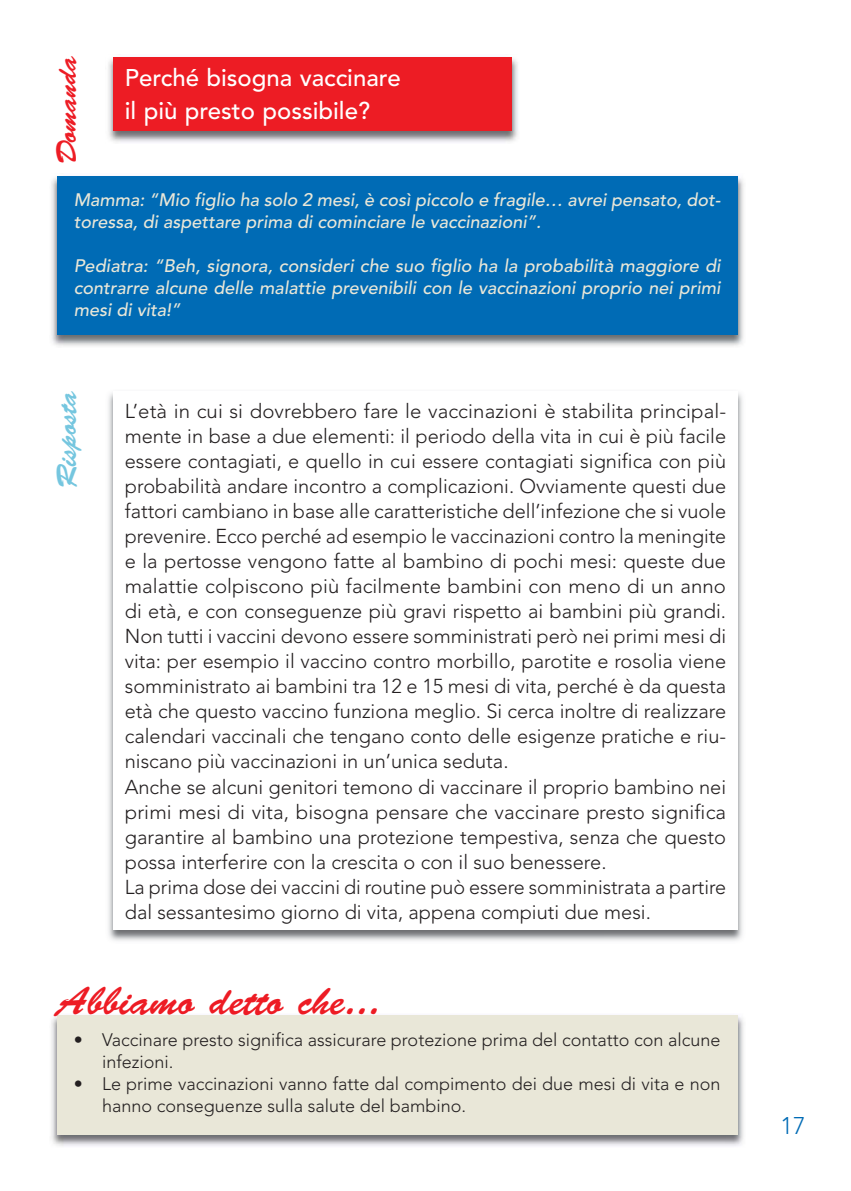
<style>
.page{position:relative;width:851px;height:1191px;background:#fff}
.page>*{position:absolute;margin:0;border:0;box-sizing:border-box;transform-origin:0 0}
.t1{font:40px "Brush Script Std";color:#ed1c24}
.t2{font:28px "Brush Script Std";color:#75c6df}
.t3{font:28px "Brush Script Std";color:#ed1c24}
.t4{font:500 24px/32.8px "Avenir LT Std";color:#fff}
.t5{font:300 24px "Avenir LT Std";color:#006bb5}
.t6{font:300 20px/25px "Avenir LT Std";color:#231f20}
.t7{font:italic 500 18px/22px "Avenir LT Std";color:#e9e7d8}
.t8{font:300 18px/22px "Avenir LT Std";color:#231f20}
</style>
<div class="page">
<img style="left:108px;top:58px;width:410px;height:84px">
<div style="left:113px;top:57px;width:399px;height:73px;background:#ed1c24"></div>
<img style="left:51px;top:176px;width:693px;height:170px">
<div style="left:57px;top:176px;width:680px;height:158px;background:#006bb5"></div>
<img style="left:108px;top:393px;width:635px;height:548px">
<div style="left:113px;top:391px;width:624px;height:539px;background:#fff"></div>
<img style="left:51px;top:1015px;width:693px;height:131px">
<div style="left:57px;top:1015px;width:680px;height:119px;background:#e9e7d8"></div>
<h2 class="t3" style="left:50px;top:164px;width:110px;rotate:-90deg">Domanda</h2>
<p class="t7" style="left:74px;top:190px;width:648px">Mamma: “Mio figlio ha solo 2 mesi, è così piccolo e fragile… avrei pensato, dot&shy;toressa, di aspettare prima di cominciare le vaccinazioni”.</p>
<p class="t7" style="left:74px;top:256px;width:648px;text-align:justify">Pediatra: “Beh, signora, consideri che suo figlio ha la probabilità maggiore di contrarre alcune delle malattie prevenibili con le vaccinazioni proprio nei primi mesi di vita!”</p>
<p class="t4" style="left:125px;top:63px;width:277px">Perché bisogna vaccinare il più presto possibile?</p>
<h2 class="t2" style="left:50px;top:488px;width:100px;rotate:-90deg">Risposta</h2>
<p class="t6" style="left:125px;top:400px;width:603px">L’età in cui si dovrebbero fare le vaccinazioni è stabilita principal&shy;mente in base a due elementi: il periodo della vita in cui è più facile essere contagiati, e quello in cui essere contagiati significa con più probabilità andare incontro a complicazioni. Ovviamente questi due fattori cambiano in base alle caratteristiche dell’infezione che si vuole prevenire. Ecco perché ad esempio le vaccinazioni contro la meningite e la pertosse vengono fatte al bambino di pochi mesi: queste due malattie colpiscono più facilmente bambini con meno di un anno di età, e con conseguenze più gravi rispetto ai bambini più grandi.<br>Non tutti i vaccini devono essere somministrati però nei primi mesi di vita: per esempio il vaccino contro morbillo, parotite e rosolia viene somministrato ai bambini tra 12 e 15 mesi di vita, perché è da questa età che questo vaccino funziona meglio. Si cerca inoltre di realizzare calendari vaccinali che tengano conto delle esigenze pratiche e riu&shy;niscano più vaccinazioni in un’unica seduta.<br>Anche se alcuni genitori temono di vaccinare il proprio bambino nei primi mesi di vita, bisogna pensare che vaccinare presto significa garantire al bambino una protezione tempestiva, senza che questo possa interferire con la crescita o con il suo benessere.<br>La prima dose dei vaccini di routine può essere somministrata a partire dal sessantesimo giorno di vita, appena compiuti due mesi.</p>
<h1 class="t1" style="left:57px;top:977px;width:325px">Abbiamo detto che...</h1>
<p class="t8" style="left:102px;top:1030px;width:619px;text-indent:-28px">• Vaccinare presto significa assicurare protezione prima del contatto con alcune infezioni.</p>
<p class="t8" style="left:102px;top:1074px;width:619px;text-indent:-28px">• Le prime vaccinazioni vanno fatte dal compimento dei due mesi di vita e non hanno conseguenze sulla salute del bambino.</p>
<p class="t5" style="left:780px;top:1115px;width:26px">17</p>
</div>
